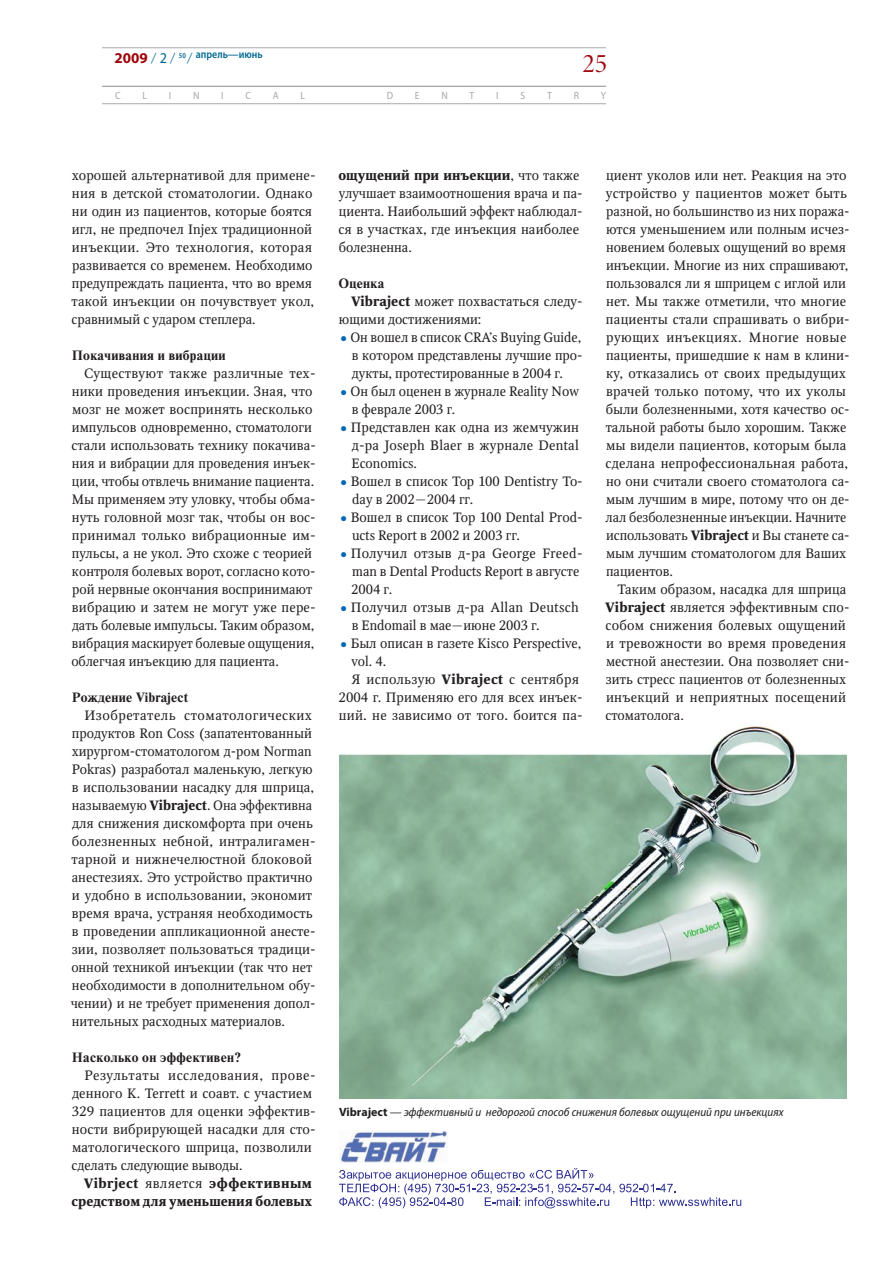
<style>
.page{position:relative;width:893px;height:1263px;background:#fff}
.page>*{position:absolute;margin:0;border:0;box-sizing:border-box;transform-origin:0 0}
.t1{font:27px "Minion Pro Disp";color:#9d070d}
.t2{font:13.5px/18px "Octava";letter-spacing:.005em;color:#231f20}
.t3{font:700 13.5px "Newton";letter-spacing:.025em;color:#231f20}
.t4{font:700 13.5px/18px "Octava";color:#231f20;text-align:right}
.t5{font:italic semi-condensed 12px "Myriad Pro";color:#231f20}
.t6{font:600 semi-condensed 11.25px "Myriad Pro";color:#006991;scale:.95 1}
.t7{font:semi-condensed 10.5px "Myriad Pro";color:#a8a9ad}
.s1{font-weight:700;font-stretch:normal;font-size:15px;color:#9d070d}
.s2{font-weight:300;font-stretch:normal;font-size:15px}
.s3{font-weight:400;font-stretch:normal;font-size:15px}
.s4{font-size:7.5px}
.s5{font-weight:700}
.s6{font-weight:400}
.s7{font-size:18px;color:#0166b3}
.s8{font-weight:700;font-style:normal;font-stretch:normal}
</style>
<div class="page">
<hr style="left:102px;top:48px;width:504px;height:1px;background:#a8a9ad">
<hr style="left:102px;top:86px;width:504px;height:1px;background:#a8a9ad">
<hr style="left:102px;top:103px;width:504px;height:1px;background:#a8a9ad">
<img style="left:339px;top:726px;width:507px;height:372px">
<img style="left:340px;top:1131px;width:108px;height:32px">
<svg style="left:339px;top:1168px;width:402px;height:40px"></svg>
<p class="t6" style="left:115px;top:47px;width:157px"><span class="s1">2009</span> <span class="s2">/</span> <span class="s3">2</span> <span class="s2">/</span> <span class="s4">50</span> <span class="s2">/</span> апрель—июнь</p>
<p class="t7" style="left:115px;top:89px;width:7px">C</p>
<p class="t7" style="left:142px;top:89px;width:6px">L</p>
<p class="t7" style="left:169px;top:89px;width:4px">I</p>
<p class="t7" style="left:193px;top:89px;width:8px">N</p>
<p class="t7" style="left:221px;top:89px;width:4px">I</p>
<p class="t7" style="left:245px;top:89px;width:7px">C</p>
<p class="t7" style="left:273px;top:89px;width:7px">A</p>
<p class="t7" style="left:301px;top:89px;width:6px">L</p>
<p class="t7" style="left:387px;top:89px;width:8px">D</p>
<p class="t7" style="left:415px;top:89px;width:6px">E</p>
<p class="t7" style="left:441px;top:89px;width:8px">N</p>
<p class="t7" style="left:470px;top:89px;width:6px">T</p>
<p class="t7" style="left:496px;top:89px;width:4px">I</p>
<p class="t7" style="left:520px;top:89px;width:6px">S</p>
<p class="t7" style="left:547px;top:89px;width:6px">T</p>
<p class="t7" style="left:574px;top:89px;width:7px">R</p>
<p class="t7" style="left:601px;top:89px;width:7px">Y</p>
<h1 class="t1" style="left:582px;top:47px;width:26px">25</h1>
<p class="t2" style="left:72px;top:166px;width:246px">хорошей альтернативой для примене&shy;ния в детской стоматологии. Однако ни один из пациентов, которые боятся игл, не предпочел Injex традиционной инъекции. Это технология, которая развивается со временем. Необходимо предупреждать пациента, что во время такой инъекции он почувствует укол, сравнимый с ударом степлера.</p>
<p class="t3" style="left:72px;top:347px;width:156px">Покачивания и вибрации</p>
<p class="t2" style="left:71px;top:364px;width:246px;text-indent:13px">Существуют также различные тех&shy;ники проведения инъекции. Зная, что мозг не может воспринять несколько импульсов одновременно, стоматологи стали использовать технику покачива&shy;ния и вибрации для проведения инъек&shy;ции, чтобы отвлечь внимание пациента.<br>Мы применяем эту уловку, чтобы обма&shy;нуть головной мозг так, чтобы он вос&shy;принимал только вибрационные им&shy;пульсы, а не укол. Это схоже с теорией контроля болевых ворот, согласно кото&shy;рой нервные окончания воспринимают вибрацию и затем не могут уже пере&shy;дать болевые импульсы. Таким образом, вибрация маскирует болевые ощущения, облегчая инъекцию для пациента.</p>
<p class="t3" style="left:72px;top:689px;width:118px">Рождение Vibraject</p>
<p class="t2" style="left:71px;top:706px;width:246px;text-indent:14px">Изобретатель стоматологических продуктов Ron Coss (запатентованный хирургом-стоматологом д-ром Norman Pokras) разработал маленькую, легкую в использовании насадку для шприца, называемую <span class="s5">Vibraject</span>. Она эффективна для снижения дискомфорта при очень болезненных небной, интралигамен&shy;тарной и нижнечелюстной блоковой анестезиях. Это устройство практично и удобно в использовании, экономит время врача, устраняя необходимость в проведении аппликационной анесте&shy;зии, позволяет пользоваться традици&shy;онной техникой инъекции (так что нет необходимости в дополнительном обу&shy;чении) и не требует применения допол&shy;нительных расходных материалов.</p>
<p class="t3" style="left:72px;top:1049px;width:171px">Насколько он эффективен?</p>
<p class="t2" style="left:72px;top:1066px;width:246px;text-indent:13px">Результаты исследования, прове&shy;денного K. Terrett и соавт. с участием 329 пациентов для оценки эффектив&shy;ности вибрирующей насадки для сто&shy;матологического шприца, позволили сделать следующие выводы.</p>
<p class="t4" style="left:71px;top:1174px;width:242px">Vibrject <span class="s6">является</span> эффективным средством для уменьшения болевых</p>
<p class="t2" style="left:338px;top:166px;width:246px"><span class="s5">ощущений при инъекции</span>, что также улучшает взаимоотношения врача и па&shy;циента. Наибольший эффект наблюдал&shy;ся в участках, где инъекция наиболее болезненна.</p>
<p class="t3" style="left:338px;top:275px;width:47px">Оценка</p>
<p class="t2" style="left:339px;top:292px;width:245px;text-indent:12px"><span class="s5">Vibraject</span> может похвастаться следу&shy;ющими достижениями:</p>
<p class="t2" style="left:352px;top:328px;width:232px;text-align:justify;text-indent:-16px"><span class="s7">•</span> Он вошел в список CRA’s Buying Guide, в котором представлены лучшие про&shy;дукты, протестированные в 2004 г.</p>
<p class="t2" style="left:352px;top:382px;width:229px;text-indent:-16px"><span class="s7">•</span> Он был оценен в журнале Reality Now в феврале 2003 г.</p>
<p class="t2" style="left:352px;top:418px;width:229px;text-align:justify;text-indent:-16px"><span class="s7">•</span> Представлен как одна из жемчужин д-ра Joseph Blaer в журнале Dental Economics.</p>
<p class="t2" style="left:352px;top:472px;width:232px;text-indent:-16px"><span class="s7">•</span> Вошел в список Top 100 Dentistry To&shy;day в 2002—2004 гг.</p>
<p class="t2" style="left:352px;top:508px;width:232px;text-indent:-16px"><span class="s7">•</span> Вошел в список Top 100 Dental Prod&shy;ucts Report в 2002 и 2003 гг.</p>
<p class="t2" style="left:351px;top:544px;width:233px;text-indent:-16px"><span class="s7">•</span> Получил отзыв д-ра George Freed&shy;man в Dental Products Report в августе<br>2004 г.</p>
<p class="t2" style="left:352px;top:598px;width:229px;text-indent:-16px"><span class="s7">•</span> Получил отзыв д-ра Allan Deutsch в Endomail в мае—июне 2003 г.</p>
<p class="t2" style="left:336px;top:634px;width:247px"><span class="s7">•</span> Был описан в газете Kisco Perspective,</p>
<p class="t2" style="left:352px;top:652px;width:36px">vol. 4.</p>
<p class="t2" style="left:351px;top:670px;width:229px">Я использую <span class="s5">Vibraject</span> с сентября</p>
<p class="t2" style="left:339px;top:688px;width:246px">2004 г. Применяю его для всех инъек-</p>
<p class="t2" style="left:339px;top:706px;width:245px">ций, не зависимо от того, боится па-</p>
<p class="t2" style="left:606px;top:166px;width:246px">циент уколов или нет. Реакция на это устройство у пациентов может быть разной, но большинство из них поража&shy;ются уменьшением или полным исчез&shy;новением болевых ощущений во время инъекции. Многие из них спрашивают, пользовался ли я шприцем с иглой или нет. Мы также отметили, что многие пациенты стали спрашивать о вибри&shy;рующих инъекциях. Многие новые пациенты, пришедшие к нам в клини&shy;ку, отказались от своих предыдущих врачей только потому, что их уколы были болезненными, хотя качество ос&shy;тальной работы было хорошим. Также мы видели пациентов, которым была сделана непрофессиональная работа, но они считали своего стоматолога са&shy;мым лучшим в мире, потому что он де&shy;лал безболезненные инъекции. Начните использовать <span class="s5">Vibraject</span> и Вы станете са&shy;мым лучшим стоматологом для Ваших пациентов.</p>
<p class="t2" style="left:605px;top:580px;width:246px;text-indent:12px">Таким образом, насадка для шприца<br><span class="s5">Vibraject</span> является эффективным спо&shy;собом снижения болевых ощущений и тревожности во время проведения местной анестезии. Она позволяет сни&shy;зить стресс пациентов от болезненных инъекций и неприятных посещений стоматолога.</p>
<p class="t5" style="left:339px;top:1105px;width:446px"><span class="s8">Vibraject</span> — эффективный и недорогой способ снижения болевых ощущений при инъекциях</p>
</div>
